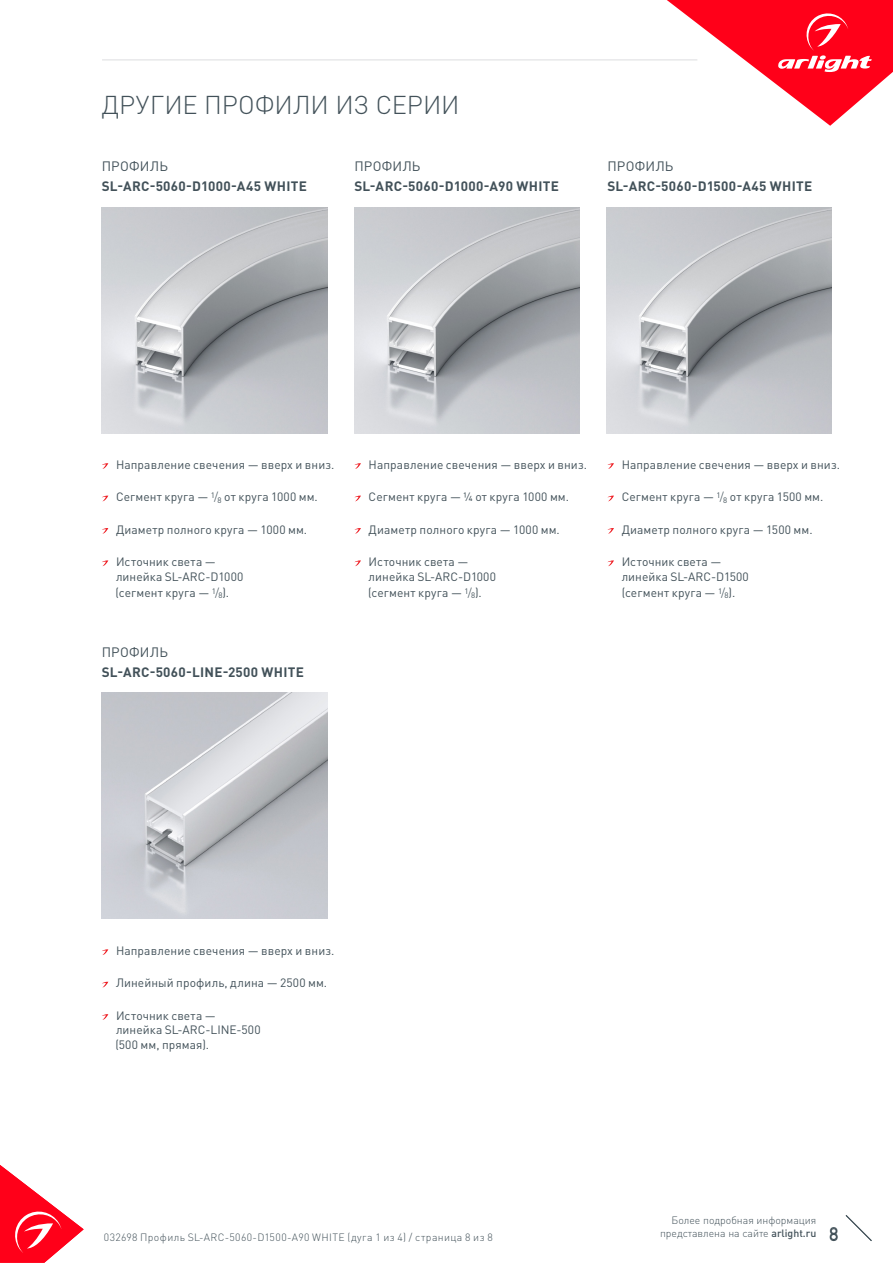
<style>
.page{position:relative;width:893px;height:1263px;background:#fff}
.page>*{position:absolute;margin:0;border:0;box-sizing:border-box;transform-origin:0 0}
.t1{font:300 25.5px "DIN Pro";color:#425159}
.t2{font:18px "DIN Pro";color:#425159}
.t3{font:700 13.5px/19.5px "DIN Pro";letter-spacing:.02em;color:#425159}
.Body{font:12px/14.4px "DIN Pro";letter-spacing:.01em;color:#425159}
.t4{font:300 10.5px "DIN Pro";letter-spacing:.04em;color:#425159}
.t5{font:300 10.5px "DIN Pro";color:#425159}
.s1{font-weight:400}
.s2{font-weight:300}
.s3{font-weight:500}
</style>
<div class="page">
<svg style="left:667px;top:0;width:226px;height:126px"></svg>
<hr style="left:102px;top:60px;width:595px;height:1px;background:#dcdddf">
<svg style="left:0;top:1165px;width:84px;height:98px"></svg>
<svg style="left:845px;top:1215px;width:27px;height:26px"></svg>
<svg style="left:102px;top:949px;width:6px;height:6px"></svg>
<svg style="left:102px;top:982px;width:6px;height:5px"></svg>
<svg style="left:102px;top:1014px;width:6px;height:6px"></svg>
<svg style="left:102px;top:463px;width:6px;height:6px"></svg>
<svg style="left:102px;top:496px;width:6px;height:5px"></svg>
<svg style="left:102px;top:528px;width:6px;height:6px"></svg>
<svg style="left:102px;top:560px;width:6px;height:6px"></svg>
<svg style="left:354px;top:463px;width:7px;height:6px"></svg>
<svg style="left:354px;top:496px;width:7px;height:5px"></svg>
<svg style="left:354px;top:528px;width:7px;height:6px"></svg>
<svg style="left:354px;top:560px;width:7px;height:6px"></svg>
<svg style="left:607px;top:463px;width:7px;height:6px"></svg>
<svg style="left:607px;top:496px;width:7px;height:5px"></svg>
<svg style="left:607px;top:528px;width:7px;height:6px"></svg>
<svg style="left:607px;top:560px;width:7px;height:6px"></svg>
<img style="left:102px;top:693px;width:225px;height:225px">
<img style="left:102px;top:208px;width:225px;height:225px">
<img style="left:354px;top:208px;width:226px;height:225px">
<img style="left:607px;top:208px;width:225px;height:225px">
<p class="t1" style="left:102px;top:87px;width:359px">ДРУГИЕ ПРОФИЛИ ИЗ СЕРИИ</p>
<p class="t3" style="left:102px;top:156px;width:207px"><span class="s1">ПРОФИЛЬ<br></span>SL-ARC-5060-D1000-A45 WHITE</p>
<p class="t3" style="left:354px;top:156px;width:206px"><span class="s1">ПРОФИЛЬ<br></span>SL-ARC-5060-D1000-A90 WHITE</p>
<p class="t3" style="left:607px;top:156px;width:207px"><span class="s1">ПРОФИЛЬ<br></span>SL-ARC-5060-D1500-A45 WHITE</p>
<p class="Body" style="left:116px;top:457px;width:220px">Направление свечения — вверх и вниз.</p>
<p class="Body" style="left:116px;top:489px;width:203px">Сегмент круга — <sup>1</sup><span class="s2">/</span><sub>8</sub> от круга 1000 мм.</p>
<p class="Body" style="left:116px;top:522px;width:193px">Диаметр полного круга — 1000 мм.</p>
<p class="Body" style="left:116px;top:554px;width:129px">Источник света — линейка SL-ARC-D1000</p>
<p class="Body" style="left:115px;top:585px;width:115px">(сегмент круга — <sup>1</sup><span class="s2">/</span><sub>8</sub>).</p>
<p class="t3" style="left:102px;top:642px;width:204px"><span class="s1">ПРОФИЛЬ<br></span>SL-ARC-5060-LINE-2500 WHITE</p>
<p class="Body" style="left:369px;top:457px;width:220px">Направление свечения — вверх и вниз.</p>
<p class="Body" style="left:369px;top:489px;width:202px">Сегмент круга — 1/4 от круга 1000 мм.</p>
<p class="Body" style="left:369px;top:522px;width:193px">Диаметр полного круга — 1000 мм.</p>
<p class="Body" style="left:369px;top:554px;width:129px">Источник света — линейка SL-ARC-D1000</p>
<p class="Body" style="left:368px;top:585px;width:115px">(сегмент круга — <sup>1</sup><span class="s2">/</span><sub>8</sub>).</p>
<p class="Body" style="left:622px;top:457px;width:220px">Направление свечения — вверх и вниз.</p>
<p class="Body" style="left:622px;top:489px;width:203px">Сегмент круга — <sup>1</sup><span class="s2">/</span><sub>8</sub> от круга 1500 мм.</p>
<p class="Body" style="left:622px;top:522px;width:192px">Диаметр полного круга — 1500 мм.</p>
<p class="Body" style="left:622px;top:554px;width:129px">Источник света — линейка SL-ARC-D1500</p>
<p class="Body" style="left:622px;top:585px;width:115px">(сегмент круга — <sup>1</sup><span class="s2">/</span><sub>8</sub>).</p>
<p class="Body" style="left:116px;top:943px;width:220px">Направление свечения — вверх и вниз.</p>
<p class="Body" style="left:116px;top:975px;width:213px">Линейный профиль, длина — 2500 мм.</p>
<p class="Body" style="left:116px;top:1008px;width:146px">Источник света — линейка SL-ARC-LINE-500</p>
<p class="Body" style="left:115px;top:1037px;width:95px">(500 мм, прямая).</p>
<p class="t5" style="left:672px;top:1213px;width:146px">Более подробная информация</p>
<p class="t5" style="left:660px;top:1226px;width:158px">представлена на сайте <span class="s3">arlight.ru</span></p>
<p class="t4" style="left:104px;top:1230px;width:390px">032698 Профиль SL-ARC-5060-D1500-A90 WHITE (дуга 1 из 4) / страница 8 из 8</p>
<h2 class="t2" style="left:829px;top:1222px;width:11px">8</h2>
</div>
